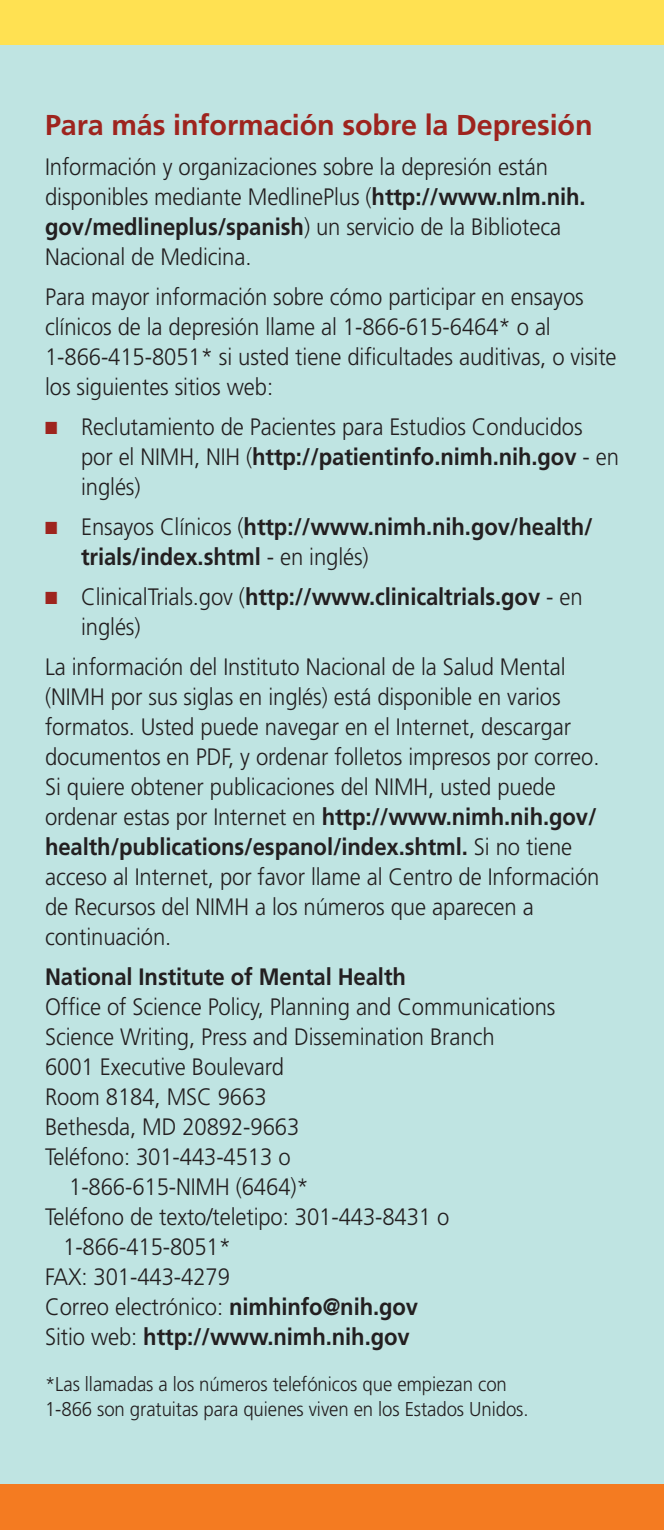
<style>
.page{position:relative;width:664px;height:1530px;background:#fff}
.page>*{position:absolute;margin:0;border:0;box-sizing:border-box;transform-origin:0 0}
.t1{font:700 28.75px "Frutiger";letter-spacing:-.005em;color:#9e241e}
.t2{font:300 23.75px/30px "Frutiger";letter-spacing:-.005em;color:#231f20;scale:.93 1}
.t3{font:700 23.75px/30px "Frutiger";letter-spacing:-.005em;color:#231f20;scale:.93 1}
.t4{font:300 20px/25px "Frutiger";letter-spacing:-.005em;color:#231f20;scale:.93 1}
.t5{font:17.5px "Zapf Dingbats";color:#9e241e;scale:.93 1}
.s1{font-weight:700}
.s2{font-weight:300}
</style>
<div class="page">
<div style="left:0;top:45px;width:664px;height:1440px;background:#bfe4e2"></div>
<div style="left:0;top:0;width:664px;height:45px;background:#ffe152"></div>
<div style="left:0;top:1485px;width:664px;height:45px;background:#f47b21"></div>
<h2 class="t1" style="left:45px;top:108px;width:549px">Para más información sobre la Depresión</h2>
<p class="t2" style="left:45px;top:152px;width:583px">Información y organizaciones sobre la depresión están disponibles mediante MedlinePlus (<span class="s1">http://www.nlm.nih. gov/medlineplus/spanish</span>) un servicio de la Biblioteca Nacional de Medicina.</p>
<p class="t2" style="left:45px;top:282px;width:616px">Para mayor información sobre cómo participar en ensayos clínicos de la depresión llame al 1-866-615-6464* o al 1-866-415-8051* si usted tiene dificultades auditivas, o visite los siguientes sitios web:</p>
<p class="t2" style="left:81px;top:412px;width:580px">Reclutamiento de Pacientes para Estudios Conducidos por el NIMH, NIH (<span class="s1">http://patientinfo.nimh.nih.gov</span> - en inglés)</p>
<p class="t3" style="left:81px;top:511px;width:551px"><span class="s2">Ensayos Clínicos (</span>http://www.nimh.nih.gov/health/ trials/index.shtml <span class="s2">- en inglés)</span></p>
<p class="t2" style="left:81px;top:582px;width:541px">ClinicalTrials.gov (<span class="s1">http://www.clinicaltrials.gov</span> - en inglés)</p>
<p class="t2" style="left:45px;top:652px;width:598px">La información del Instituto Nacional de la Salud Mental (NIMH por sus siglas en inglés) está disponible en varios formatos. Usted puede navegar en el Internet, descargar documentos en PDF, y ordenar folletos impresos por correo.<br>Si quiere obtener publicaciones del NIMH, usted puede ordenar estas por Internet en <span class="s1">http://www.nimh.nih.gov/ health/publications/espanol/index.shtml.</span> Si no tiene acceso al Internet, por favor llame al Centro de Información de Recursos del NIMH a los números que aparecen a continuación.</p>
<h5 class="t3" style="left:45px;top:961px;width:389px">National Institute of Mental Health</h5>
<p class="t2" style="left:45px;top:991px;width:550px">Office of Science Policy, Planning and Communications</p>
<p class="t2" style="left:45px;top:1021px;width:485px">Science Writing, Press and Dissemination Branch</p>
<p class="t2" style="left:45px;top:1051px;width:258px">6001 Executive Boulevard</p>
<p class="t2" style="left:45px;top:1081px;width:240px">Room 8184, MSC 9663</p>
<p class="t2" style="left:45px;top:1111px;width:275px">Bethesda, MD 20892-9663</p>
<p class="t2" style="left:45px;top:1141px;width:265px">Teléfono: 301-443-4513 o</p>
<p class="t2" style="left:69px;top:1171px;width:259px">1-866-615-NIMH (6464)*</p>
<p class="t2" style="left:45px;top:1201px;width:436px">Teléfono de texto/teletipo: 301-443-8431 o</p>
<p class="t2" style="left:63px;top:1231px;width:182px">1-866-415-8051*</p>
<p class="t2" style="left:45px;top:1261px;width:200px">FAX: 301-443-4279</p>
<p class="t2" style="left:45px;top:1291px;width:403px">Correo electrónico: <span class="s1">nimhinfo@nih.gov</span></p>
<p class="t3" style="left:45px;top:1321px;width:393px"><span class="s2">Sitio web:</span> http://www.nimh.nih.gov</p>
<p class="t4" style="left:45px;top:1372px;width:521px">*Las llamadas a los números telefónicos que empiezan con<br>1-866 son gratuitas para quienes viven en los Estados Unidos.</p>
<p class="t5" style="left:45px;top:419px;width:15px">■</p>
<p class="t5" style="left:45px;top:519px;width:15px">■</p>
<p class="t5" style="left:45px;top:589px;width:15px">■</p>
</div>
